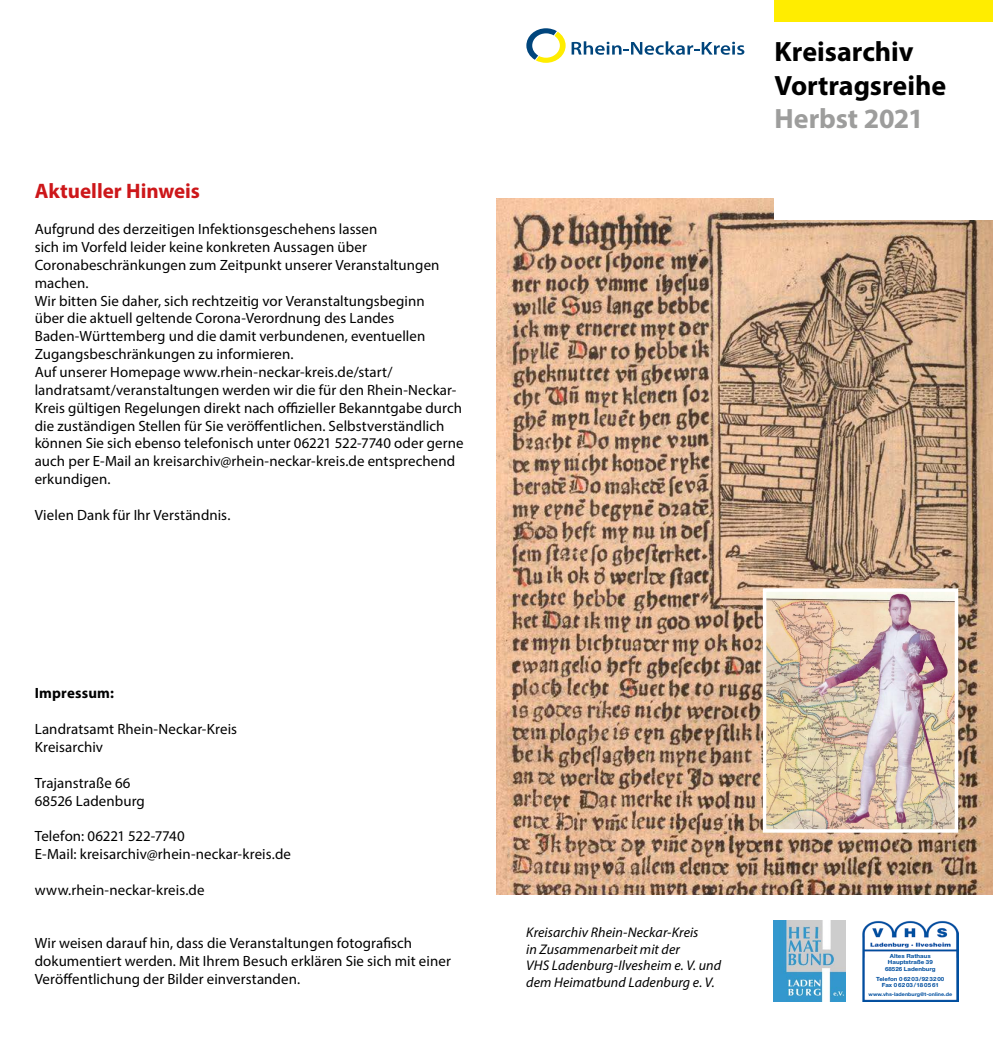
<style>
.page{position:relative;width:993px;height:1042px;background:#fff}
.page>*{position:absolute;margin:0;border:0;box-sizing:border-box;transform-origin:0 0}
.Hauptüberschrift_Bol{font:700 28px/33.6px "Myriad Pro";letter-spacing:-.005em;color:#000}
.Hauptüberschrift_gra{font:700 28px "Myriad Pro";letter-spacing:-.005em;color:#9d9d9c}
.H4_Überschrift_rot_B{font:700 21px "Myriad Pro";color:#cd171a}
.Fließtext_8_5_Ab_2{font:14.88px/17.8px "Myriad Pro";letter-spacing:.01em;color:#000}
.Fließtext_8_5_Ab_4{font:14.88px/17.8px "Myriad Pro";letter-spacing:.005em;color:#000}
.H5-Überschrift_Bold{font:700 14.88px "Myriad Pro";letter-spacing:.01em;color:#000}
.Fließtext_Italic_8{font:italic 14px/16.8px "Myriad Pro";letter-spacing:.01em;color:#000}
.t1{font:700 5.6px/6.6px "Helvetica Neue";color:#004f9f;text-align:center;scale:1.09 1}
.t2{font:700 4.9px "Helvetica Neue";color:#004f9f;scale:1.09 1}
</style>
<div class="page">
<img style="left:496px;top:198px;width:496px;height:697px">
<img style="left:767px;top:593px;width:185px;height:234px">
<div style="left:762px;top:588px;width:195px;height:244px;border:4px solid #fff"></div>
<div style="left:774px;top:0;width:218px;height:21px;background:#ffed00"></div>
<div style="left:774px;top:195px;width:218px;height:25px;background:#fff"></div>
<svg style="left:571px;top:41px;width:173px;height:14px"></svg>
<svg style="left:526px;top:28px;width:39px;height:35px"></svg>
<svg style="left:862px;top:920px;width:95px;height:82px"></svg>
<img style="left:862px;top:921px;width:95px;height:80px">
<div style="left:866px;top:953px;width:87px;height:45px;background:#fff"></div>
<img style="left:773px;top:920px;width:71px;height:82px">
<h4 class="H4_Überschrift_rot_B" style="left:35px;top:178px;width:167px">Aktueller Hinweis</h4>
<p class="Fließtext_8_5_Ab_2" style="left:35px;top:220px;width:430px">Aufgrund des derzeitigen Infektionsgeschehens lassen<br>sich im Vorfeld leider keine konkreten Aussagen über Coronabeschränkungen zum Zeitpunkt unserer Veranstaltungen machen.<br>Wir bitten Sie daher, sich rechtzeitig vor Veranstaltungsbeginn<br>über die aktuell geltende Corona-Verordnung des Landes Baden-Württemberg und die damit verbundenen, eventuellen Zugangsbeschränkungen zu informieren.<br>Auf unserer Homepage www.rhein-neckar-kreis.de/start/ landratsamt/veranstaltungen werden wir die für den Rhein-Neckar-Kreis gültigen Regelungen direkt nach offizieller Bekanntgabe durch die zuständigen Stellen für Sie veröffentlichen. Selbstverständlich können Sie sich ebenso telefonisch unter 06221 522-7740 oder gerne auch per E-Mail an kreisarchiv@rhein-neckar-kreis.de entsprechend erkundigen.</p>
<p class="Fließtext_8_5_Ab_2" style="left:35px;top:506px;width:197px">Vielen Dank für Ihr Verständnis.</p>
<h1 class="Hauptüberschrift_Bol" style="left:774px;top:34px;width:173px">Kreisarchiv<br>Vortragsreihe</h1>
<h1 class="Hauptüberschrift_gra" style="left:774px;top:100px;width:151px">Herbst 2021</h1>
<h5 class="H5-Überschrift_Bold" style="left:35px;top:684px;width:81px">Impressum:</h5>
<p class="Fließtext_8_5_Ab_2" style="left:35px;top:720px;width:204px">Landratsamt Rhein-Neckar-Kreis<br>Kreisarchiv</p>
<p class="Fließtext_8_5_Ab_2" style="left:35px;top:773px;width:112px">Trajanstraße 66<br>68526 Ladenburg</p>
<p class="Fließtext_8_5_Ab_2" style="left:35px;top:827px;width:258px">Telefon: 06221 522-7740<br>E-Mail: kreisarchiv@rhein-neckar-kreis.de</p>
<p class="Fließtext_8_5_Ab_4" style="left:35px;top:880px;width:171px">www.rhein-neckar-kreis.de</p>
<p class="Fließtext_8_5_Ab_4" style="left:35px;top:934px;width:417px">Wir weisen darauf hin, dass die Veranstaltungen fotografisch dokumentiert werden. Mit Ihrem Besuch erklären Sie sich mit einer<br>Veröffentlichung der Bilder einverstanden.</p>
<p class="Fließtext_Italic_8" style="left:526px;top:923px;width:196px">Kreisarchiv Rhein-Neckar-Kreis<br>in Zusammenarbeit mit der<br>VHS Ladenburg-Ilvesheim e. V. und dem Heimatbund Ladenburg e. V.</p>
<p class="t1" style="left:884px;top:952px;width:48px">Altes Rathaus<br>Hauptstraße 39<br>68526 Ladenburg</p>
<p class="t1" style="left:876px;top:975px;width:64px">Telefon 0 62 03/92 32 00<br>Fax 0 62 03/18 05 61</p>
<p class="t2" style="left:868px;top:991px;width:78px">www.vhs-ladenburg@t-online.de</p>
</div>
